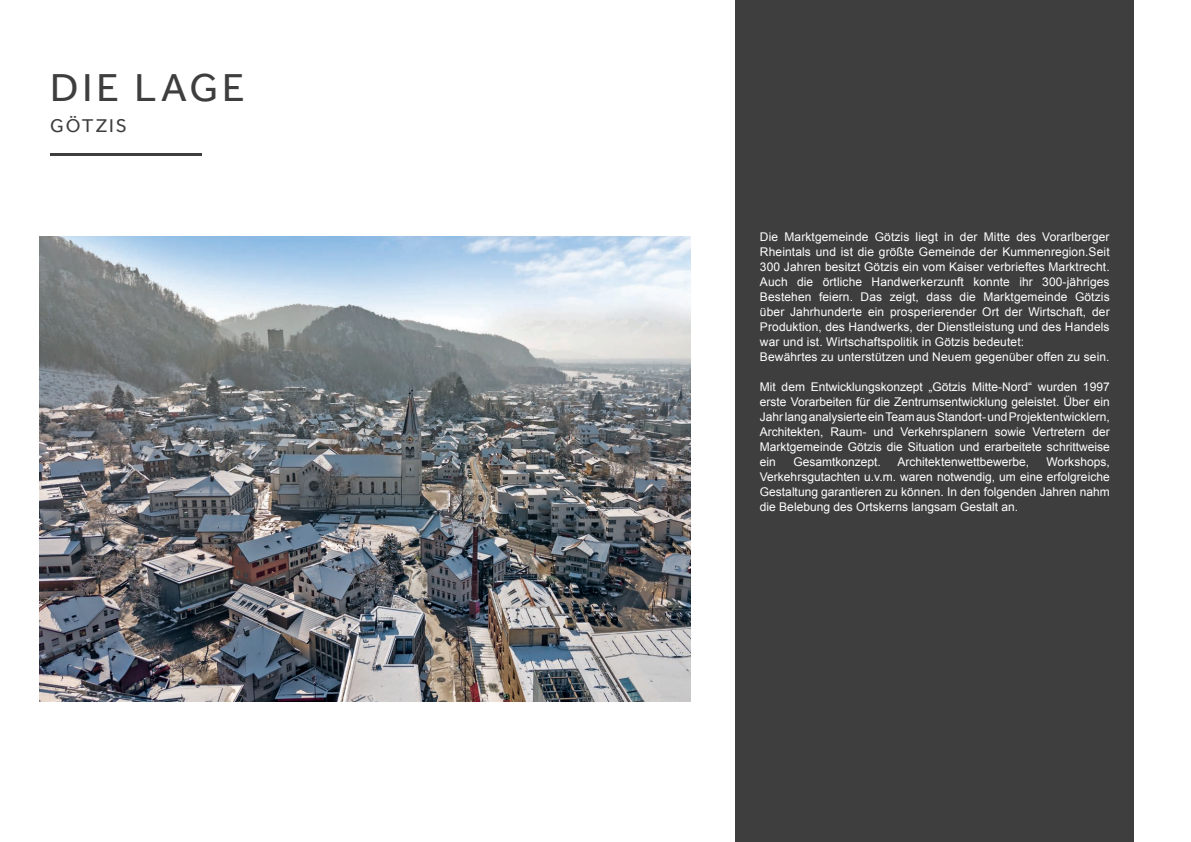
<style>
.page{position:relative;width:1191px;height:842px;background:#fff}
.page>*{position:absolute;margin:0;border:0;box-sizing:border-box;transform-origin:0 0}
.t1{font:40px "Effra";letter-spacing:.095em;color:#3e3e3f}
.t2{font:19px "Effra";letter-spacing:.09em;color:#3e3e3f}
.t3{font:12px/15px "Arial";letter-spacing:.01em;color:#fff;text-align:justify}
</style>
<div class="page">
<div style="left:735px;top:0;width:399px;height:842px;background:#3e3e3f"></div>
<img style="left:40px;top:237px;width:650px;height:465px">
<hr style="left:50px;top:153px;width:152px;height:2px;background:#3e3e3f">
<h1 class="t1" style="left:50px;top:64px;width:196px">DIE LAGE</h1>
<h2 class="t2" style="left:50px;top:114px;width:78px">GÖTZIS</h2>
<p class="t3" style="left:760px;top:230px;width:351px;text-align:left">Die Marktgemeinde Götzis liegt in der Mitte des Vorarlberger Rheintals und ist die größte Gemeinde der Kummenregion.Seit 300 Jahren besitzt Götzis ein vom Kaiser verbrieftes Marktrecht.<br>Auch die örtliche Handwerkerzunft konnte ihr 300-jähriges Bestehen feiern. Das zeigt, dass die Marktgemeinde Götzis über Jahrhunderte ein prosperierender Ort der Wirtschaft, der Produktion, des Handwerks, der Dienstleistung und des Handels war und ist. Wirtschaftspolitik in Götzis bedeutet:<br>Bewährtes zu unterstützen und Neuem gegenüber offen zu sein.</p>
<p class="t3" style="left:760px;top:380px;width:351px">Mit dem Entwicklungskonzept „Götzis Mitte-Nord“ wurden 1997 erste Vorarbeiten für die Zentrumsentwicklung geleistet. Über ein Jahr lang analysierte ein Team aus Standort- und Projektentwicklern, Architekten, Raum- und Verkehrsplanern sowie Vertretern der Marktgemeinde Götzis die Situation und erarbeitete schrittweise ein</p>
<p class="t3" style="left:793px;top:455px;width:89px">Gesamtkonzept.</p>
<p class="t3" style="left:897px;top:455px;width:133px">Architektenwettbewerbe,</p>
<p class="t3" style="left:760px;top:455px;width:351px;text-indent:286px">Workshops, Verkehrsgutachten u.v.m. waren notwendig, um eine erfolgreiche Gestaltung garantieren zu können. In den folgenden Jahren nahm die Belebung des Ortskerns langsam Gestalt an.</p>
</div>
